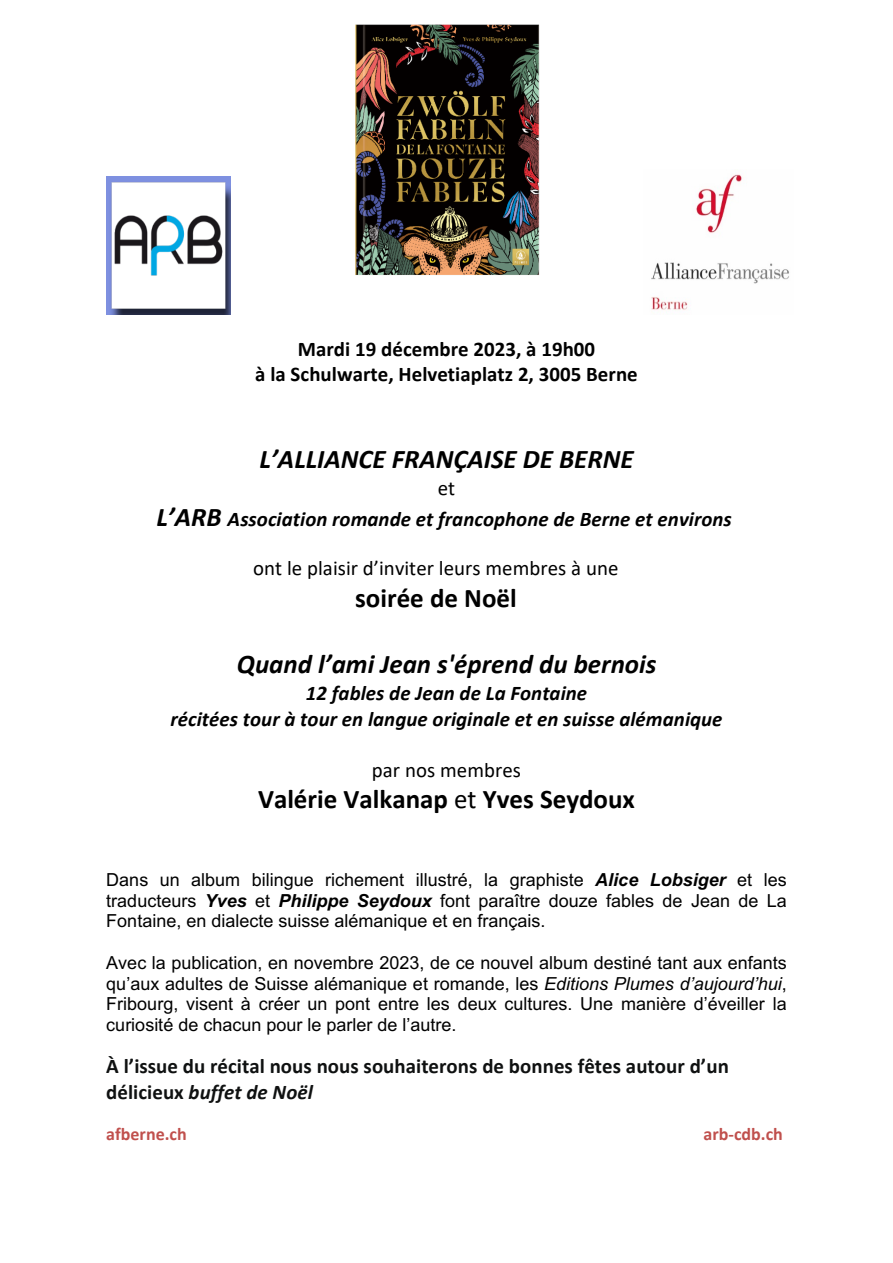
<style>
.page{position:relative;width:893px;height:1263px;background:#fff}
.page>*{position:absolute;margin:0;border:0;box-sizing:border-box;transform-origin:0 0}
.t1{font:italic 700 27px "Calibri";color:#000}
.t2{font:700 27px "Calibri";color:#000}
.t3{font:italic 700 20.85px/31.7px "Calibri";letter-spacing:.005em;color:#000;text-align:center}
.t4{font:700 20.85px/26px "Calibri";letter-spacing:.005em;color:#0f1111}
.t5{font:700 20.85px/25.5px "Calibri";letter-spacing:.005em;color:#000;text-align:center}
.t6{font:20.85px "Calibri";letter-spacing:.005em;color:#000}
.t7{font:18px/20.7px "Arial";color:#000;text-align:justify}
.t8{font:700 18px "Calibri";color:#c0504d}
.s1{font-weight:400;font-style:normal}
.s2{font-size:27px}
.s3{font-weight:400}
.s4{font-weight:700;font-style:italic}
.s5{font-style:italic}
</style>
<div class="page">
<img style="left:106px;top:176px;width:124px;height:139px">
<img style="left:355px;top:24px;width:185px;height:251px">
<img style="left:651px;top:174px;width:138px;height:139px">
<p class="t5" style="left:255px;top:336px;width:384px">Mardi 19 décembre 2023, à 19h00<br>à la Schulwarte, Helvetiaplatz 2, 3005 Berne</p>
<h1 class="t1" style="left:260px;top:440px;width:375px">L’ALLIANCE FRANÇAISE DE BERNE</h1>
<p class="t3" style="left:156px;top:471px;width:577px"><span class="s1">et<br></span><span class="s2">L’ARB</span> Association romande et francophone de Berne et environs</p>
<p class="t6" style="left:253px;top:554px;width:367px">ont le plaisir d’inviter leurs membres à une</p>
<h1 class="t2" style="left:355px;top:579px;width:163px">soirée de Noël</h1>
<h1 class="t1" style="left:237px;top:645px;width:421px">Quand l’ami Jean s'éprend du bernois</h1>
<p class="t3" style="left:170px;top:679px;width:554px;line-height:25.5px">12 fables de Jean de La Fontaine<br>récitées tour à tour en langue originale et en suisse alémanique</p>
<p class="t6" style="left:372px;top:755px;width:151px">par nos membres</p>
<h1 class="t2" style="left:258px;top:780px;width:378px">Valérie Valkanap <span class="s3">et</span> Yves Seydoux</h1>
<p class="t7" style="left:106px;top:869px;width:682px">Dans un album bilingue richement illustré, la graphiste <span class="s4">Alice Lobsiger</span> et les traducteurs <span class="s4">Yves</span> et <span class="s4">Philippe Seydoux</span> font paraître douze fables de Jean de La Fontaine, en dialecte suisse alémanique et en français.</p>
<p class="t7" style="left:106px;top:952px;width:682px">Avec la publication, en novembre 2023, de ce nouvel album destiné tant aux enfants qu’aux adultes de Suisse alémanique et romande, les <span class="s5">Editions Plumes d’aujourd’hui</span>, Fribourg, visent à créer un pont entre les deux cultures. Une manière d’éveiller la curiosité de chacun pour le parler de l’autre.</p>
<p class="t4" style="left:106px;top:1052px;width:624px">À l’issue du récital nous nous souhaiterons de bonnes fêtes autour d’un délicieux <span class="s5">buffet de Noël</span></p>
<p class="t8" style="left:106px;top:1121px;width:82px">afberne.ch</p>
<p class="t8" style="left:704px;top:1121px;width:81px">arb-cdb.ch</p>
</div>
